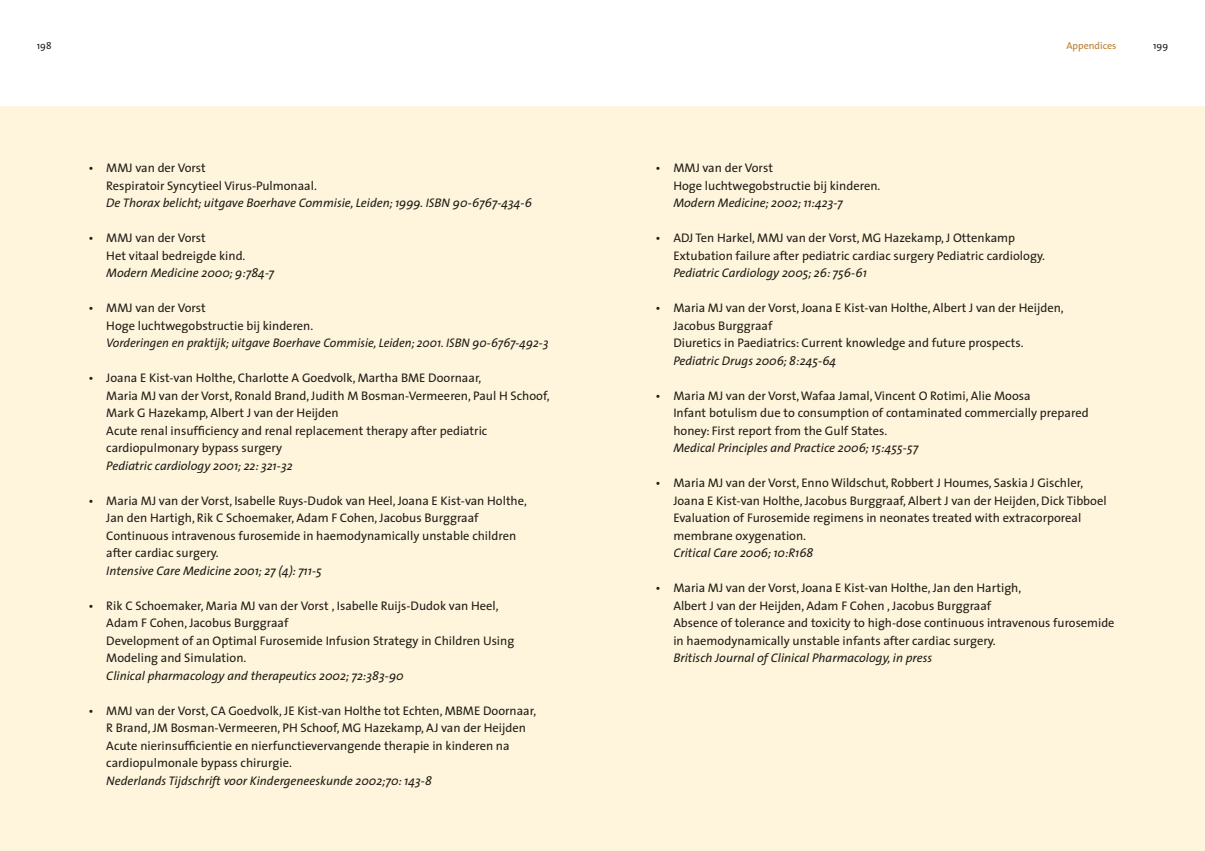
<style>
.page{position:relative;width:1205px;height:851px;background:#fff}
.page>*{position:absolute;margin:0;border:0;box-sizing:border-box;transform-origin:0 0}
.t1{font:12.5px/17.5px "The Sans";color:#211c16}
.t2{font:italic 12.5px "The Sans";color:#211c16}
.t3{font:10px "The Sans";color:#b87c2c}
.t4{font:10px "The Sans";color:#231f20}
</style>
<div class="page">
<div style="left:602px;top:106px;width:603px;height:744px;background:#fef5dc"></div>
<div style="left:0;top:106px;width:602px;height:744px;background:#fef5dc"></div>
<p class="t3" style="left:1066px;top:38px;width:51px">Appendices</p>
<p class="t4" style="left:37px;top:38px;width:16px">198</p>
<p class="t4" style="left:1153px;top:38px;width:17px">199</p>
<p class="t1" style="left:106px;top:159px;width:212px;text-indent:-18px">• MMJ van der Vorst<br>Respiratoir Syncytieel Virus-Pulmonaal.</p>
<p class="t2" style="left:106px;top:192px;width:427px">De Thorax belicht; uitgave Boerhave Commisie, Leiden; 1999. ISBN 90-6767-434-6</p>
<p class="t1" style="left:106px;top:229px;width:141px;text-indent:-18px">• MMJ van der Vorst<br>Het vitaal bedreigde kind.</p>
<p class="t2" style="left:106px;top:262px;width:169px">Modern Medicine 2000; 9:784-7</p>
<p class="t1" style="left:106px;top:299px;width:208px;text-indent:-18px">• MMJ van der Vorst<br>Hoge luchtwegobstructie bij kinderen.</p>
<p class="t2" style="left:106px;top:332px;width:444px">Vorderingen en praktijk; uitgave Boerhave Commisie, Leiden; 2001. ISBN 90-6767-492-3</p>
<p class="t1" style="left:106px;top:369px;width:445px;text-indent:-18px">• Joana E Kist-van Holthe, Charlotte A Goedvolk, Martha BME Doornaar,<br>Maria MJ van der Vorst, Ronald Brand, Judith M Bosman-Vermeeren, Paul H Schoof, Mark G Hazekamp, Albert J van der Heijden<br>Acute renal insufficiency and renal replacement therapy after pediatric cardiopulmonary bypass surgery</p>
<p class="t2" style="left:106px;top:455px;width:188px">Pediatric cardiology 2001; 22: 321-32</p>
<p class="t1" style="left:106px;top:491px;width:422px;text-indent:-18px">• Maria MJ van der Vorst, Isabelle Ruys-Dudok van Heel, Joana E Kist-van Holthe, Jan den Hartigh, Rik C Schoemaker, Adam F Cohen, Jacobus Burggraaf Continuous intravenous furosemide in haemodynamically unstable children after cardiac surgery.</p>
<p class="t2" style="left:106px;top:560px;width:217px">Intensive Care Medicine 2001; 27 (4): 711-5</p>
<p class="t1" style="left:106px;top:596px;width:409px;text-indent:-18px">• Rik C Schoemaker, Maria MJ van der Vorst , Isabelle Ruijs-Dudok van Heel, Adam F Cohen, Jacobus Burggraaf<br>Development of an Optimal Furosemide Infusion Strategy in Children Using Modeling and Simulation.</p>
<p class="t2" style="left:106px;top:665px;width:299px">Clinical pharmacology and therapeutics 2002; 72:383-90</p>
<p class="t1" style="left:106px;top:701px;width:431px;text-indent:-18px">• MMJ van der Vorst, CA Goedvolk, JE Kist-van Holthe tot Echten, MBME Doornaar, R Brand, JM Bosman-Vermeeren, PH Schoof, MG Hazekamp, AJ van der Heijden Acute nierinsufficientie en nierfunctievervangende therapie in kinderen na cardiopulmonale bypass chirurgie.</p>
<p class="t2" style="left:106px;top:770px;width:327px">Nederlands Tijdschrift voor Kindergeneeskunde 2002;70: 143-8</p>
<p class="t1" style="left:673px;top:159px;width:208px;text-indent:-18px">• MMJ van der Vorst<br>Hoge luchtwegobstructie bij kinderen.</p>
<p class="t2" style="left:673px;top:192px;width:171px">Modern Medicine; 2002; 11:423-7</p>
<p class="t1" style="left:673px;top:229px;width:373px;text-indent:-18px">• ADJ Ten Harkel, MMJ van der Vorst, MG Hazekamp, J Ottenkamp<br>Extubation failure after pediatric cardiac surgery Pediatric cardiology.</p>
<p class="t2" style="left:673px;top:262px;width:195px">Pediatric Cardiology 2005; 26: 756-61</p>
<p class="t1" style="left:673px;top:299px;width:392px;text-indent:-18px">• Maria MJ van der Vorst, Joana E Kist-van Holthe, Albert J van der Heijden,<br>Jacobus Burggraaf<br>Diuretics in Paediatrics: Current knowledge and future prospects.</p>
<p class="t2" style="left:673px;top:350px;width:164px">Pediatric Drugs 2006; 8:245-64</p>
<p class="t1" style="left:673px;top:386px;width:417px;text-indent:-18px">• Maria MJ van der Vorst, Wafaa Jamal, Vincent O Rotimi, Alie Moosa<br>Infant botulism due to consumption of contaminated commercially prepared honey: First report from the Gulf States.</p>
<p class="t2" style="left:673px;top:437px;width:246px">Medical Principles and Practice 2006; 15:455-57</p>
<p class="t1" style="left:673px;top:474px;width:435px;text-indent:-18px">• Maria MJ van der Vorst, Enno Wildschut, Robbert J Houmes, Saskia J Gischler, Joana E Kist-van Holthe, Jacobus Burggraaf, Albert J van der Heijden, Dick Tibboel Evaluation of Furosemide regimens in neonates treated with extracorporeal membrane oxygenation.</p>
<p class="t2" style="left:673px;top:542px;width:141px">Critical Care 2006; 10:R168</p>
<p class="t1" style="left:673px;top:579px;width:443px;text-indent:-18px">• Maria MJ van der Vorst, Joana E Kist-van Holthe, Jan den Hartigh,<br>Albert J van der Heijden, Adam F Cohen , Jacobus Burggraaf<br>Absence of tolerance and toxicity to high-dose continuous intravenous furosemide in haemodynamically unstable infants after cardiac surgery.</p>
<p class="t2" style="left:673px;top:647px;width:260px">Britisch Journal of Clinical Pharmacology, in press</p>
</div>
